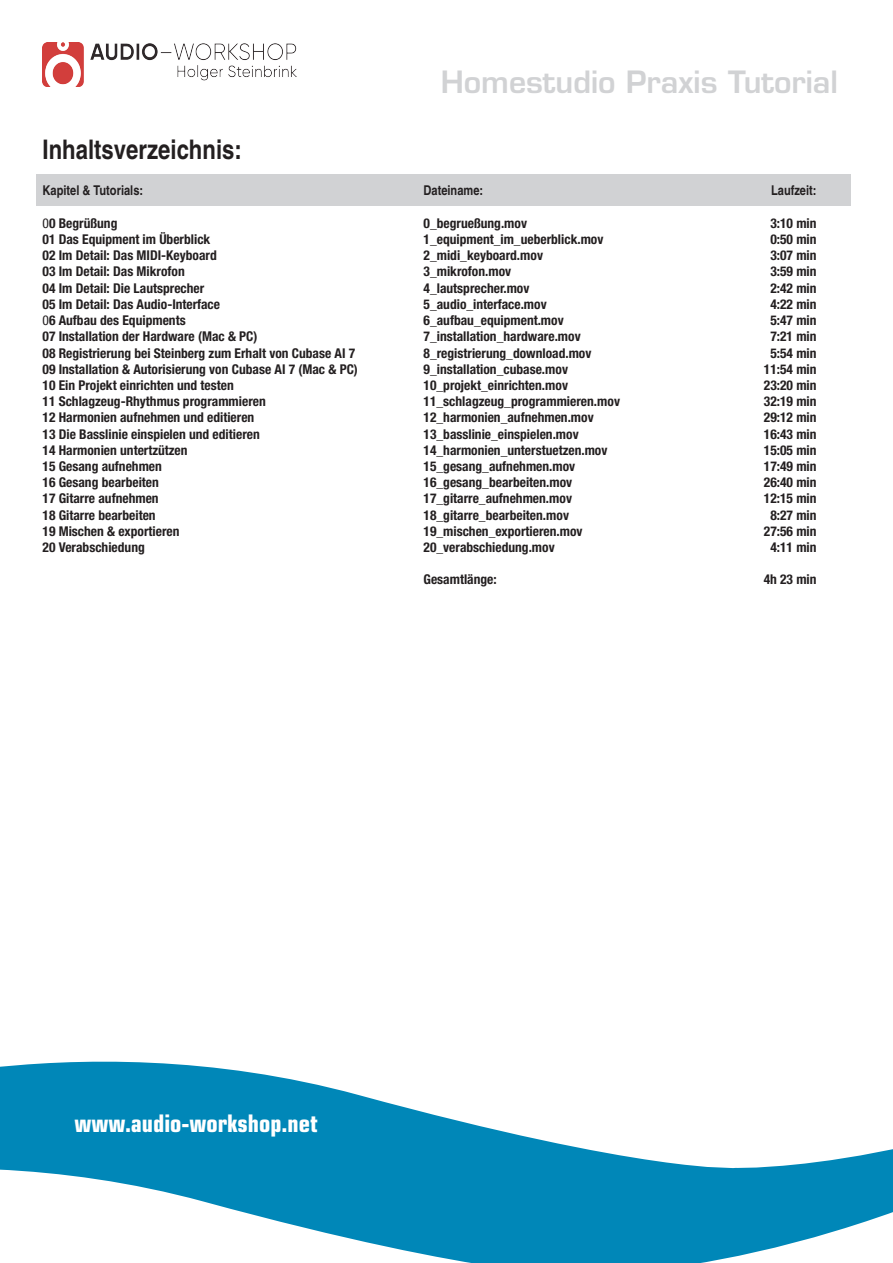
<style>
.page{position:relative;width:893px;height:1263px;background:#fff}
.page>*{position:absolute;margin:0;border:0;box-sizing:border-box;transform-origin:0 0}
.t1{font:600 30px "Eurostile";color:#d1d2d4}
.t2{font:700 condensed 27px "Helvetica";color:#231f20}
.t3{font:700 condensed 24.15px "Eurostile";color:#fff}
.t4{font:700 condensed 13.5px "Helvetica Neue";color:#231f20}
.t5{font:700 condensed 13.5px "Helvetica";color:#231f20}
.s1{font-weight:400}
</style>
<div class="page">
<div style="left:36px;top:174px;width:814px;height:32px;background:#d1d2d4"></div>
<svg style="left:0;top:1061px;width:893px;height:202px;fill:#0087b8"></svg>
<img style="left:43px;top:43px;width:253px;height:43px">
<h1 class="t1" style="left:441px;top:63px;width:399px">Homestudio Praxis Tutorial</h1>
<h2 class="t2" style="left:43px;top:133px;width:201px">Inhaltsverzeichnis:</h2>
<p class="t5" style="left:43px;top:182px;width:102px">Kapitel &amp; Tutorials:</p>
<p class="t5" style="left:424px;top:182px;width:61px">Dateiname:</p>
<p class="t5" style="left:771px;top:182px;width:47px">Laufzeit:</p>
<p class="t4" style="left:43px;top:215px;width:76px"><span class="s1">0</span>0 Begrüßung</p>
<p class="t4" style="left:424px;top:215px;width:105px">0_begrueßung.mov</p>
<p class="t4" style="left:770px;top:215px;width:48px">3:10 min</p>
<p class="t4" style="left:43px;top:231px;width:169px">01 Das Equipment im Überblick</p>
<p class="t4" style="left:424px;top:231px;width:181px">1_equipment_im_ueberblick.mov</p>
<p class="t4" style="left:770px;top:231px;width:48px">0:50 min</p>
<p class="t4" style="left:43px;top:247px;width:176px">02 Im Detail: Das MIDI-Keyboard</p>
<p class="t4" style="left:424px;top:247px;width:121px">2_midi_keyboard.mov</p>
<p class="t4" style="left:770px;top:247px;width:48px">3:07 min</p>
<p class="t4" style="left:43px;top:263px;width:144px">03 Im Detail: Das Mikrofon</p>
<p class="t4" style="left:424px;top:263px;width:89px">3_mikrofon.mov</p>
<p class="t4" style="left:770px;top:263px;width:48px">3:59 min</p>
<p class="t4" style="left:43px;top:280px;width:163px">04 Im Detail: Die Lautsprecher</p>
<p class="t4" style="left:424px;top:280px;width:108px">4_lautsprecher.mov</p>
<p class="t4" style="left:770px;top:280px;width:48px">2:42 min</p>
<p class="t4" style="left:43px;top:296px;width:179px">05 Im Detail: Das Audio-Interface</p>
<p class="t4" style="left:424px;top:296px;width:125px">5_audio_interface.mov</p>
<p class="t4" style="left:770px;top:296px;width:48px">4:22 min</p>
<p class="t4" style="left:43px;top:312px;width:145px"><span class="s1">0</span>6 Aufbau des Equipments</p>
<p class="t4" style="left:424px;top:312px;width:142px">6_aufbau_equipment.mov</p>
<p class="t4" style="left:770px;top:312px;width:48px">5:47 min</p>
<p class="t4" style="left:43px;top:328px;width:217px">07 Installation der Hardware (Mac &amp; PC)</p>
<p class="t4" style="left:424px;top:328px;width:159px">7_installation_hardware.mov</p>
<p class="t4" style="left:770px;top:328px;width:48px">7:21 min</p>
<p class="t4" style="left:43px;top:344px;width:314px">08 Registrierung bei Steinberg zum Erhalt von Cubase AI 7</p>
<p class="t4" style="left:424px;top:344px;width:169px">8_registrierung_download.mov</p>
<p class="t4" style="left:770px;top:344px;width:48px">5:54 min</p>
<p class="t4" style="left:43px;top:361px;width:317px">09 Installation &amp; Autorisierung von Cubase AI 7 (Mac &amp; PC)</p>
<p class="t4" style="left:424px;top:361px;width:146px">9_installation_cubase.mov</p>
<p class="t4" style="left:764px;top:361px;width:54px">11:54 min</p>
<p class="t4" style="left:43px;top:377px;width:193px">10 Ein Projekt einrichten und testen</p>
<p class="t4" style="left:424px;top:377px;width:146px">10_projekt_einrichten.mov</p>
<p class="t4" style="left:764px;top:377px;width:54px">23:20 min</p>
<p class="t4" style="left:43px;top:393px;width:225px">11 Schlagzeug-Rhythmus programmieren</p>
<p class="t4" style="left:424px;top:393px;width:198px">11_schlagzeug_programmieren.mov</p>
<p class="t4" style="left:764px;top:393px;width:54px">32:19 min</p>
<p class="t4" style="left:43px;top:409px;width:213px">12 Harmonien aufnehmen und editieren</p>
<p class="t4" style="left:424px;top:409px;width:172px">12_harmonien_aufnehmen.mov</p>
<p class="t4" style="left:764px;top:409px;width:54px">29:12 min</p>
<p class="t4" style="left:43px;top:425px;width:219px">13 Die Basslinie einspielen und editieren</p>
<p class="t4" style="left:424px;top:425px;width:157px">13_basslinie_einspielen.mov</p>
<p class="t4" style="left:764px;top:425px;width:54px">16:43 min</p>
<p class="t4" style="left:43px;top:442px;width:147px">14 Harmonien untertzützen</p>
<p class="t4" style="left:424px;top:442px;width:185px">14_harmonien_unterstuetzen.mov</p>
<p class="t4" style="left:764px;top:442px;width:54px">15:05 min</p>
<p class="t4" style="left:43px;top:458px;width:121px">15 Gesang aufnehmen</p>
<p class="t4" style="left:424px;top:458px;width:153px">15_gesang_aufnehmen.mov</p>
<p class="t4" style="left:764px;top:458px;width:54px">17:49 min</p>
<p class="t4" style="left:43px;top:474px;width:118px">16 Gesang bearbeiten</p>
<p class="t4" style="left:424px;top:474px;width:150px">16_gesang_bearbeiten.mov</p>
<p class="t4" style="left:764px;top:474px;width:54px">26:40 min</p>
<p class="t4" style="left:43px;top:490px;width:118px">17 Gitarre aufnehmen</p>
<p class="t4" style="left:424px;top:490px;width:150px">17_gitarre_aufnehmen.mov</p>
<p class="t4" style="left:764px;top:490px;width:54px">12:15 min</p>
<p class="t4" style="left:43px;top:506px;width:115px">18 Gitarre bearbeiten</p>
<p class="t4" style="left:424px;top:506px;width:147px">18_gitarre_bearbeiten.mov</p>
<p class="t4" style="left:770px;top:506px;width:48px">8:27 min</p>
<p class="t4" style="left:43px;top:523px;width:138px">19 Mischen &amp; exportieren</p>
<p class="t4" style="left:424px;top:523px;width:161px">19_mischen_exportieren.mov</p>
<p class="t4" style="left:764px;top:523px;width:54px">27:56 min</p>
<p class="t4" style="left:43px;top:539px;width:104px">20 Verabschiedung</p>
<p class="t4" style="left:424px;top:539px;width:133px">20_verabschiedung.mov</p>
<p class="t4" style="left:770px;top:539px;width:48px">4:11 min</p>
<p class="t4" style="left:424px;top:571px;width:75px">Gesamtlänge:</p>
<p class="t4" style="left:764px;top:571px;width:54px">4h 23 min</p>
<h3 class="t3" style="left:74px;top:1108px;width:245px">www.audio-workshop.net</h3>
</div>
